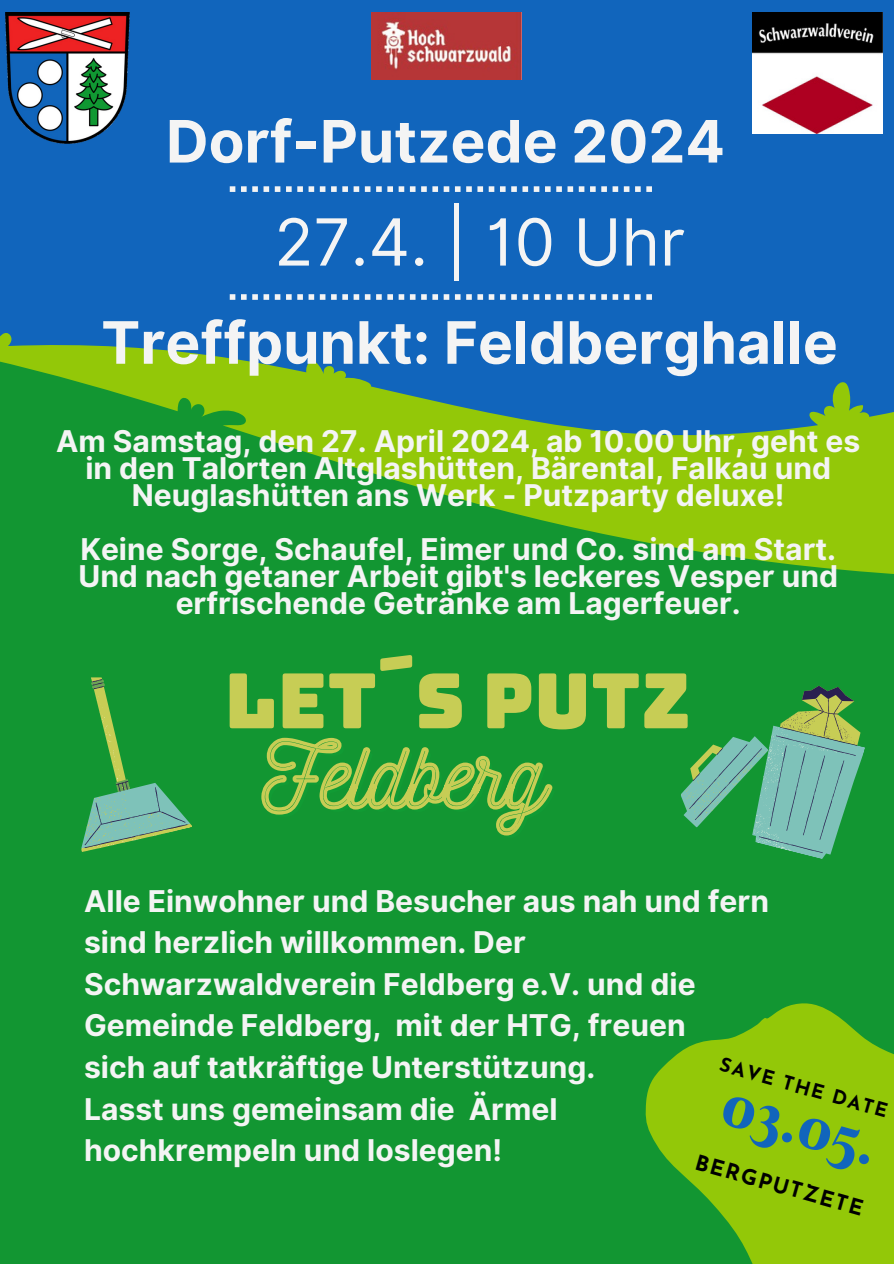
<style>
.page{position:relative;width:894px;height:1264px;background:#fff}
.page>*{position:absolute;margin:0;border:0;box-sizing:border-box;transform-origin:0 0}
.t1{font:76.2px "Bungee";color:#c7cd55}
.t2{font:64.95px "Inter";color:#f4f4f4}
.t3{font:60px "Berkshire Swash";color:#1165bc}
.t4{font:700 58.5px "Inter";color:#f4f4f4}
.t5{font:700 30px/41.7px "Inter";color:#f4f4f4;text-align:center}
.t6{font:700 21.3px "Josefin Sans";color:#000}
.t7{font:700 19.35px "Josefin Sans";color:#000}
</style>
<div class="page">
<div style="left:0;top:0;width:893px;height:1263px;background:#1165bc"></div>
<div style="left:0;top:668px;width:893px;height:595px;background:#129632"></div>
<svg style="left:230px;top:186px;width:421px;height:6px"></svg>
<svg style="left:230px;top:294px;width:421px;height:4px"></svg>
<img style="left:5px;top:13px;width:124px;height:130px">
<img style="left:752px;top:13px;width:129px;height:120px">
<img style="left:371px;top:13px;width:150px;height:66px">
<svg style="left:681px;top:685px;width:184px;height:174px"></svg>
<svg style="left:81px;top:677px;width:111px;height:175px"></svg>
<svg style="left:0;top:333px;width:893px;height:335px;fill:#129632"></svg>
<svg style="left:261px;top:737px;width:292px;height:99px"></svg>
<svg style="left:645px;top:1003px;width:248px;height:260px;fill:#93c808"></svg>
<p class="t4" style="left:166px;top:106px;width:560px">Dorf-Putzede 2024</p>
<h2 class="t2" style="left:274px;top:203px;width:412px">27.4. | 10 Uhr</h2>
<h6 class="t4" style="left:101px;top:307px;width:738px">Treffpunkt: Feldberghalle</h6>
<h6 class="t5" style="left:56px;top:428px;width:805px;line-height:27px">Am Samstag, den 27. April 2024, ab 10.00 Uhr, geht es in den Talorten Altglashütten, Bärental, Falkau und<br>Neuglashütten ans Werk - Putzparty deluxe!</h6>
<p class="t5" style="left:78px;top:536px;width:760px;line-height:27px">Keine Sorge, Schaufel, Eimer und Co. sind am Start.<br>Und nach getaner Arbeit gibt's leckeres Vesper und erfrischende Getränke am Lagerfeuer.</p>
<h3 class="t1" style="left:224px;top:662px;width:468px">LET´S PUTZ</h3>
<h4 class="t5" style="left:84px;top:879px;width:686px;text-align:left">Alle Einwohner und Besucher aus nah und fern sind herzlich willkommen. Der Schwarzwaldverein Feldberg e.V. und die Gemeinde Feldberg, mit der HTG, freuen<br>sich auf tatkräftige Unterstützung.<br>Lasst uns gemeinsam die Ärmel hochkrempeln und loslegen!</h4>
<p class="t7" style="left:722px;top:1056px;width:175px;rotate:16deg">SAVE THE DATE</p>
<h6 class="t6" style="left:698px;top:1153px;width:175px;rotate:16deg">BERGPUTZETE</h6>
<h3 class="t3" style="left:734px;top:1065px;width:160px;rotate:16deg">03.05.</h3>
</div>
